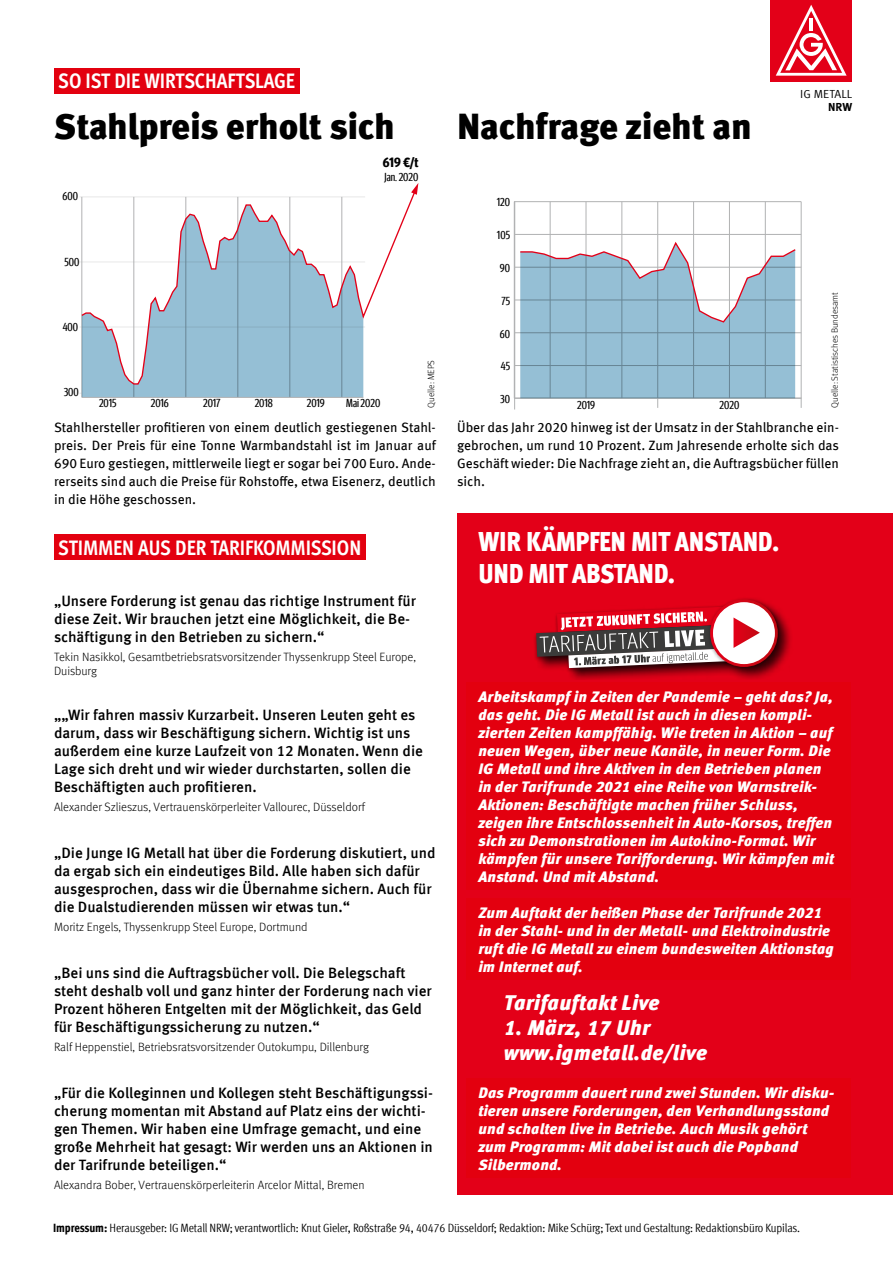
<style>
.page{position:relative;width:893px;height:1263px;background:#fff}
.page>*{position:absolute;margin:0;border:0;box-sizing:border-box;transform-origin:0 0}
.t1{font:900 36px "Meta Offc Pro";letter-spacing:-.01em;color:#000}
.t2{font:900 condensed 27px/32.4px "Meta Offc Pro";letter-spacing:-.01em;color:#fff}
.t3{font:700 condensed 21px "Meta Offc Pro";letter-spacing:-.01em;color:#fff}
.t4{font:italic 900 21px/25.2px "Meta Offc Pro";letter-spacing:.01em;color:#fff}
.t5{font:500 15px/18px "Meta Offc Pro";color:#000}
.t6{font:italic 900 15px/18px "Meta Offc Pro";letter-spacing:.01em;color:#fff}
.t7{font:13.5px/18px "Meta Offc Pro";color:#000;text-align:justify}
.t8{font:700 condensed 13.5px "Meta Head Pro";color:#000}
.t9{font:300 12px/14.4px "Meta Offc Pro";color:#000}
.t10{font:condensed 12px "Meta Offc Pro";letter-spacing:-.015em;color:#000}
.t11{font:11.7px "Meta IGM";letter-spacing:.01em;color:#000}
.t12{font:700 11.7px "Meta IGM";color:#000}
.t13{font:11.55px "Meta Head Pro Comp";color:#000}
.t14{font:300 9px "Meta Offc Pro";letter-spacing:-.005em;color:#000}
.s1{font-weight:800}
</style>
<div class="page">
<div style="left:457px;top:513px;width:436px;height:682px;background:#e30018"></div>
<div style="left:466px;top:682px;width:384px;height:208px;background:#e3000f"></div>
<div style="left:466px;top:898px;width:384px;height:82px;background:#e3000f"></div>
<div style="left:466px;top:1078px;width:384px;height:100px;background:#e3000f"></div>
<div style="left:534px;top:598px;width:260px;height:81px;background:#000;opacity:.75"></div>
<img style="left:534px;top:602px;width:207px;height:72px">
<img style="left:706px;top:598px;width:77px;height:75px">
<div style="left:712px;top:601px;width:64px;height:64px;background:#fff;border-radius:50%"></div>
<div style="left:710px;top:599px;width:68px;height:68px;border:3px solid #fff;border-radius:50%"></div>
<svg style="left:536px;top:606px;width:224px;height:62px"></svg>
<div style="left:54px;top:68px;width:245px;height:25px;background:#e3000f"></div>
<div style="left:54px;top:534px;width:311px;height:26px;background:#e3000f"></div>
<hr style="left:514px;top:201px;width:1px;height:208px;background:#b1b2b3">
<hr style="left:550px;top:202px;width:1px;height:196px;background:#b1b2b3">
<hr style="left:586px;top:202px;width:1px;height:196px;background:#b1b2b3">
<hr style="left:621px;top:202px;width:1px;height:196px;background:#b1b2b3">
<hr style="left:657px;top:202px;width:1px;height:206px;background:#b1b2b3">
<hr style="left:693px;top:202px;width:1px;height:196px;background:#b1b2b3">
<hr style="left:729px;top:202px;width:1px;height:196px;background:#b1b2b3">
<hr style="left:765px;top:202px;width:1px;height:196px;background:#b1b2b3">
<hr style="left:801px;top:202px;width:1px;height:206px;background:#b1b2b3">
<hr style="left:514px;top:398px;width:287px;height:1px;background:#b1b2b3">
<hr style="left:514px;top:365px;width:287px;height:1px;background:#b1b2b3">
<hr style="left:514px;top:332px;width:287px;height:1px;background:#b1b2b3">
<hr style="left:514px;top:300px;width:287px;height:1px;background:#b1b2b3">
<hr style="left:514px;top:267px;width:287px;height:1px;background:#b1b2b3">
<hr style="left:514px;top:234px;width:287px;height:1px;background:#b1b2b3">
<hr style="left:514px;top:201px;width:287px;height:1px;background:#b1b2b3">
<svg style="left:519px;top:240px;width:278px;height:158px"></svg>
<hr style="left:79px;top:196px;width:286px;height:1px;background:#e8e8e8">
<hr style="left:79px;top:261px;width:286px;height:1px;background:#e8e8e8">
<hr style="left:79px;top:326px;width:286px;height:1px;background:#e8e8e8">
<hr style="left:81px;top:197px;width:1px;height:200px;background:#b1b2b3">
<div style="left:82px;top:385px;width:281px;height:12px;background:#95bfd5"></div>
<svg style="left:80px;top:195px;width:334px;height:190px"></svg>
<svg style="left:411px;top:183px;width:7px;height:12px"></svg>
<hr style="left:82px;top:397px;width:281px;height:1px;background:#b1b2b3">
<div style="left:770px;top:0;width:82px;height:82px;background:#e30018"></div>
<svg style="left:776px;top:5px;width:71px;height:71px"></svg>
<h3 class="t3" style="left:58px;top:65px;width:238px">SO IST DIE WIRTSCHAFTSLAGE</h3>
<h1 class="t1" style="left:54px;top:98px;width:343px">Stahlpreis erholt sich</h1>
<h1 class="t1" style="left:457px;top:98px;width:296px">Nachfrage zieht an</h1>
<p class="t13" style="left:63px;top:188px;width:17px">600</p>
<p class="t8" style="left:383px;top:151px;width:37px">619 €/t</p>
<p class="t13" style="left:384px;top:168px;width:35px">Jan. 2020</p>
<p class="t13" style="left:65px;top:254px;width:16px">500</p>
<p class="t13" style="left:63px;top:319px;width:17px">400</p>
<p class="t13" style="left:64px;top:384px;width:17px">300</p>
<p class="t13" style="left:99px;top:395px;width:19px">2015</p>
<p class="t13" style="left:151px;top:395px;width:20px">2016</p>
<p class="t13" style="left:203px;top:395px;width:19px">2017</p>
<p class="t13" style="left:255px;top:395px;width:20px">2018</p>
<p class="t13" style="left:307px;top:395px;width:20px">2019</p>
<p class="t13" style="left:346px;top:395px;width:36px">Mai 2020</p>
<p class="t14" style="left:425px;top:408px;width:49px;rotate:-90deg">Quelle: MEPS</p>
<p class="t13" style="left:497px;top:194px;width:15px">120</p>
<p class="t13" style="left:497px;top:227px;width:15px">105</p>
<p class="t13" style="left:500px;top:260px;width:12px">90</p>
<p class="t13" style="left:501px;top:293px;width:10px">75</p>
<p class="t13" style="left:500px;top:325px;width:12px">60</p>
<p class="t13" style="left:501px;top:358px;width:11px">45</p>
<p class="t13" style="left:500px;top:391px;width:11px">30</p>
<p class="t13" style="left:577px;top:396px;width:20px">2019</p>
<p class="t13" style="left:720px;top:396px;width:21px">2020</p>
<p class="t11" style="left:800px;top:85px;width:54px">IG METALL</p>
<p class="t12" style="left:828px;top:98px;width:26px">NRW</p>
<p class="t14" style="left:828px;top:408px;width:117px;rotate:-90deg">Quelle: Statistisches Bundesamt</p>
<p class="t7" style="left:54px;top:417px;width:383px">Stahlhersteller profitieren von einem deutlich gestiegenen Stahl&shy;preis. Der Preis für eine Tonne Warmbandstahl ist im Januar auf 690 Euro gestiegen, mittlerweile liegt er sogar bei 700 Euro. Ande&shy;rerseits sind auch die Preise für Rohstoffe, etwa Eisenerz, deutlich in die Höhe geschossen.</p>
<h3 class="t3" style="left:58px;top:531px;width:304px">STIMMEN AUS DER TARIFKOMMISSION</h3>
<p class="t5" style="left:54px;top:591px;width:363px">„Unsere Forderung ist genau das richtige Instrument für diese Zeit. Wir brauchen jetzt eine Möglichkeit, die Be&shy;schäftigung in den Betrieben zu sichern.“</p>
<p class="t9" style="left:54px;top:649px;width:364px">Tekin Nasikkol, Gesamtbetriebsratsvorsitzender Thyssenkrupp Steel Europe,<br>Duisburg</p>
<p class="t5" style="left:54px;top:705px;width:371px">„„Wir fahren massiv Kurzarbeit. Unseren Leuten geht es darum, dass wir Beschäftigung sichern. Wichtig ist uns außerdem eine kurze Laufzeit von 12 Monaten. Wenn die Lage sich dreht und wir wieder durchstarten, sollen die Beschäftigten auch profitieren.</p>
<p class="t9" style="left:54px;top:799px;width:312px">Alexander Szlieszus, Vertrauenskörperleiter Vallourec, Düsseldorf</p>
<p class="t5" style="left:54px;top:843px;width:383px">„Die Junge IG Metall hat über die Forderung diskutiert, und da ergab sich ein eindeutiges Bild. Alle haben sich dafür ausgesprochen, dass wir die Übernahme sichern. Auch für die Dualstudierenden müssen wir etwas tun.“</p>
<p class="t9" style="left:54px;top:919px;width:255px">Moritz Engels, Thyssenkrupp Steel Europe, Dortmund</p>
<p class="t5" style="left:54px;top:963px;width:379px">„Bei uns sind die Auftragsbücher voll. Die Belegschaft steht deshalb voll und ganz hinter der Forderung nach vier Prozent höheren Entgelten mit der Möglichkeit, das Geld für Beschäftigungssicherung zu nutzen.“</p>
<p class="t9" style="left:54px;top:1039px;width:316px">Ralf Heppenstiel, Betriebsratsvorsitzender Outokumpu, Dillenburg</p>
<p class="t5" style="left:54px;top:1083px;width:381px">„Für die Kolleginnen und Kollegen steht Beschäftigungssi&shy;cherung momentan mit Abstand auf Platz eins der wichti&shy;gen Themen. Wir haben eine Umfrage gemacht, und eine große Mehrheit hat gesagt: Wir werden uns an Aktionen in der Tarifrunde beteiligen.“</p>
<p class="t9" style="left:54px;top:1177px;width:312px">Alexandra Bober, Vertrauenskörperleiterin Arcelor Mittal, Bremen</p>
<p class="t7" style="left:457px;top:417px;width:383px">Über das Jahr 2020 hinweg ist der Umsatz in der Stahlbranche ein&shy;gebrochen, um rund 10 Prozent. Zum Jahresende erholte sich das Geschäft wieder: Die Nachfrage zieht an, die Auftragsbücher füllen sich.</p>
<h2 class="t2" style="left:478px;top:524px;width:302px">WIR KÄMPFEN MIT ANSTAND.<br>UND MIT ABSTAND.</h2>
<p class="t6" style="left:478px;top:687px;width:357px">Arbeitskampf in Zeiten der Pandemie – geht das? Ja, das geht. Die IG Metall ist auch in diesen kompli&shy;zierten Zeiten kampffähig. Wie treten in Aktion – auf neuen Wegen, über neue Kanäle, in neuer Form. Die IG Metall und ihre Aktiven in den Betrieben planen in der Tarifrunde 2021 eine Reihe von Warnstreik-Aktionen: Beschäftigte machen früher Schluss, zeigen ihre Entschlossenheit in Auto-Korsos, treffen sich zu Demonstrationen im Autokino-Format. Wir kämpfen für unsere Tarifforderung. Wir kämpfen mit Anstand. Und mit Abstand.</p>
<p class="t6" style="left:478px;top:903px;width:357px">Zum Auftakt der heißen Phase der Tarifrunde 2021 in der Stahl- und in der Metall- und Elektroindustrie ruft die IG Metall zu einem bundesweiten Aktionstag im Internet auf.</p>
<h3 class="t4" style="left:504px;top:989px;width:157px">Tarifauftakt Live</h3>
<h3 class="t4" style="left:504px;top:1014px;width:205px">1. März, 17 Uhr www.igmetall.de/live</h3>
<p class="t6" style="left:478px;top:1083px;width:358px">Das Programm dauert rund zwei Stunden. Wir disku&shy;tieren unsere Forderungen, den Verhandlungsstand und schalten live in Betriebe. Auch Musik gehört zum Programm: Mit dabei ist auch die Popband Silbermond.</p>
<p class="t10" style="left:53px;top:1219px;width:749px"><span class="s1">Impressum:</span> Herausgeber: IG Metall NRW; verantwortlich: Knut Gieler, Roßstraße 94, 40476 Düsseldorf; Redaktion: Mike Schürg; Text und Gestaltung: Redaktionsbüro Kupilas.</p>
</div>
